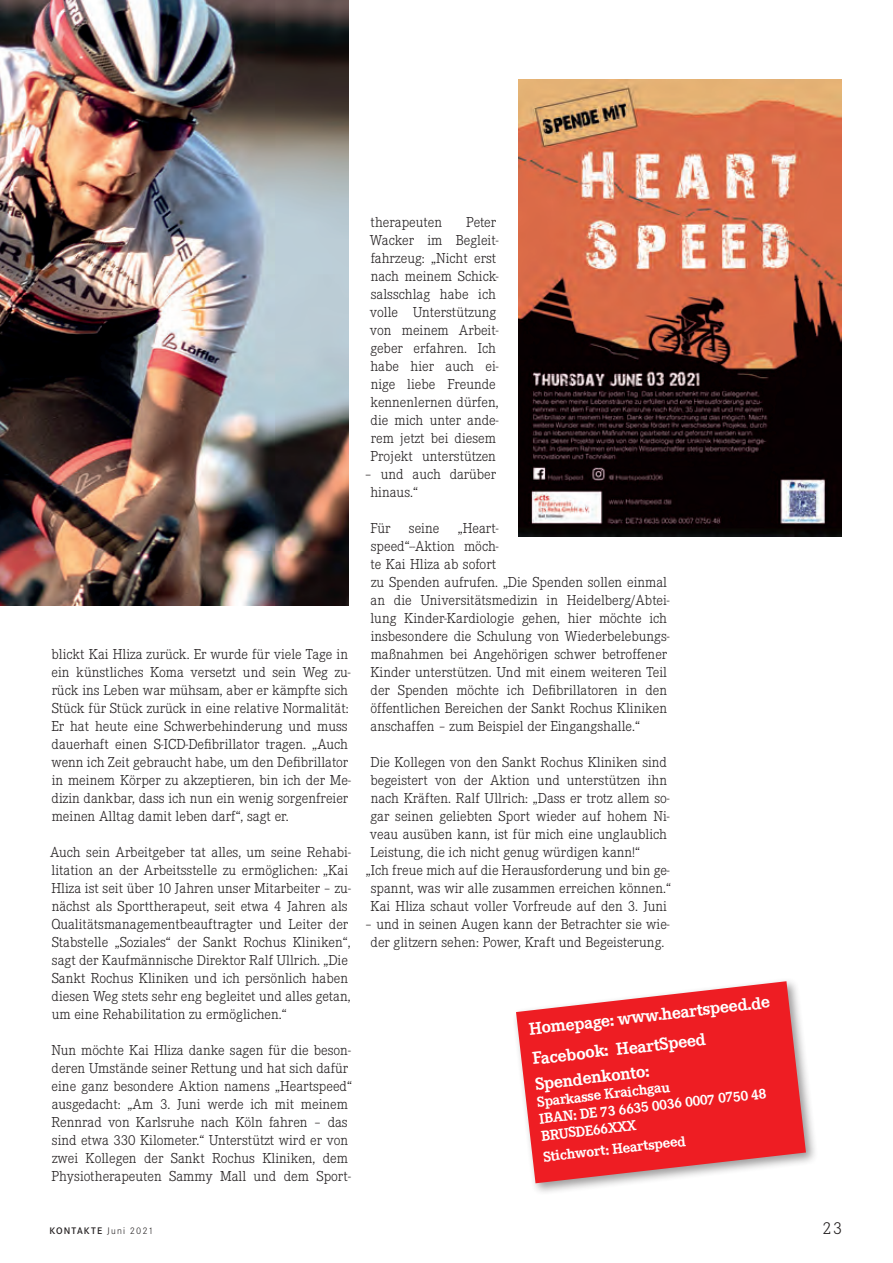
<style>
.page{position:relative;width:893px;height:1263px;background:#fff}
.page>*{position:absolute;margin:0;border:0;box-sizing:border-box;transform-origin:0 0}
.t1{font:700 18px "Corporate E";color:#fff}
.t2{font:300 18px "Corporate E";color:#231f20}
.t3{font:300 15px/18px "Corporate E";color:#231f20}
.t4{font:700 15px/17.1px "Corporate E";color:#fff}
.t5{font:600 9.9px "Corporate S";letter-spacing:.12em;color:#231f20}
.s1{font-weight:300}
</style>
<div class="page">
<img style="left:0;top:0;width:349px;height:605px">
<div style="left:512px;top:977px;width:306px;height:218px;background:#231f20;opacity:.45"></div>
<svg style="left:516px;top:981px;width:290px;height:202px;background:#ee464b"></svg>
<img style="left:519px;top:80px;width:323px;height:457px">
<p class="t3" style="left:51px;top:645px;width:301px">blickt Kai Hliza zurück. Er wurde für viele Tage in ein künstliches Koma versetzt und sein Weg zu&shy;rück ins Leben war mühsam, aber er kämpfte sich Stück für Stück zurück in eine relative Normalität:<br>Er hat heute eine Schwerbehinderung und muss dauerhaft einen S-ICD-Defibrillator tragen. „Auch wenn ich Zeit gebraucht habe, um den Defibrillator in meinem Körper zu akzeptieren, bin ich der Me&shy;dizin dankbar, dass ich nun ein wenig sorgenfreier meinen Alltag damit leben darf“, sagt er.</p>
<p class="t3" style="left:50px;top:843px;width:302px">Auch sein Arbeitgeber tat alles, um seine Rehabi&shy;litation an der Arbeitsstelle zu ermöglichen: „Kai Hliza ist seit über 10 Jahren unser Mitarbeiter – zu&shy;nächst als Sporttherapeut, seit etwa 4 Jahren als Qualitätsmanagementbeauftragter und Leiter der Stabstelle „Soziales“ der Sankt Rochus Kliniken“, sagt der Kaufmännische Direktor Ralf Ullrich. „Die Sankt Rochus Kliniken und ich persönlich haben diesen Weg stets sehr eng begleitet und alles getan, um eine Rehabilitation zu ermöglichen.“</p>
<p class="t3" style="left:52px;top:1041px;width:302px">Nun möchte Kai Hliza danke sagen für die beson&shy;deren Umstände seiner Rettung und hat sich dafür eine ganz besondere Aktion namens „Heartspeed“ ausgedacht: „Am 3. Juni werde ich mit meinem Rennrad von Karlsruhe nach Köln fahren – das sind etwa 330 Kilometer.“ Unterstützt wird er von zwei Kollegen der Sankt Rochus Kliniken, dem Physiotherapeuten Sammy Mall und dem Sport-</p>
<p class="t3" style="left:371px;top:213px;width:73px">therapeuten</p>
<p class="t3" style="left:370px;top:213px;width:130px;text-indent:96px">Peter<br>Wacker im Begleit&shy;fahrzeug: „Nicht erst nach meinem Schick&shy;salsschlag habe ich volle Unterstützung von meinem Arbeit&shy;geber erfahren. Ich habe hier auch ei&shy;nige liebe Freunde kennenlernen dürfen, die mich unter ande&shy;rem jetzt bei diesem<br>Projekt unterstützen</p>
<p class="t3" style="left:370px;top:465px;width:127px;text-indent:-6px">– und auch darüber hinaus.“</p>
<p class="t3" style="left:370px;top:519px;width:301px">Für seine „Heart-<br>speed“--Aktion möch-<br>te Kai Hliza ab sofort<br>zu Spenden aufrufen. „Die Spenden sollen einmal an die Universitätsmedizin in Heidelberg/Abtei&shy;lung Kinder-Kardiologie gehen, hier möchte ich insbesondere die Schulung von Wiederbelebungs&shy;maßnahmen bei Angehörigen schwer betroffener Kinder unterstützen. Und mit einem weiteren Teil der Spenden möchte ich Defibrillatoren in den öffentlichen Bereichen der Sankt Rochus Kliniken anschaffen – zum Beispiel der Eingangshalle.“</p>
<p class="t3" style="left:370px;top:753px;width:301px">Die Kollegen von den Sankt Rochus Kliniken sind begeistert von der Aktion und unterstützen ihn nach Kräften. Ralf Ullrich: „Dass er trotz allem so&shy;gar seinen geliebten Sport wieder auf hohem Ni&shy;veau ausüben kann, ist für mich eine unglaublich Leistung, die ich nicht genug würdigen kann!“</p>
<p class="t3" style="left:366px;top:861px;width:306px;text-align:center">„Ich freue mich auf die Herausforderung und bin ge&shy;spannt, was wir alle zusammen erreichen können.“<br>Kai Hliza schaut voller Vorfreude auf den 3. Juni</p>
<p class="t3" style="left:365px;top:915px;width:306px;text-align:center">– und in seinen Augen kann der Betrachter sie wie&shy;der glitzern sehen: Power, Kraft und Begeisterung.</p>
<p class="t1" style="left:528px;top:1018px;width:244px;rotate:-6deg">Homepage: www.heartspeed.de</p>
<p class="t1" style="left:531px;top:1048px;width:176px;rotate:-6deg">Facebook: HeartSpeed</p>
<p class="t1" style="left:534px;top:1073px;width:116px;rotate:-6deg">Spendenkonto:</p>
<p class="t4" style="left:536px;top:1093px;width:230px;rotate:-6deg">Sparkasse Kraichgau<br>IBAN: DE 73 6635 0036 0007 0750 48<br>BRUSDE66XXX</p>
<p class="t4" style="left:543px;top:1148px;width:144px;rotate:-6deg">Stichwort: Heartspeed</p>
<p class="t5" style="left:49px;top:1225px;width:106px">KONTAKTE <span class="s1">Juni 2021</span></p>
<p class="t2" style="left:822px;top:1219px;width:21px">23</p>
</div>
